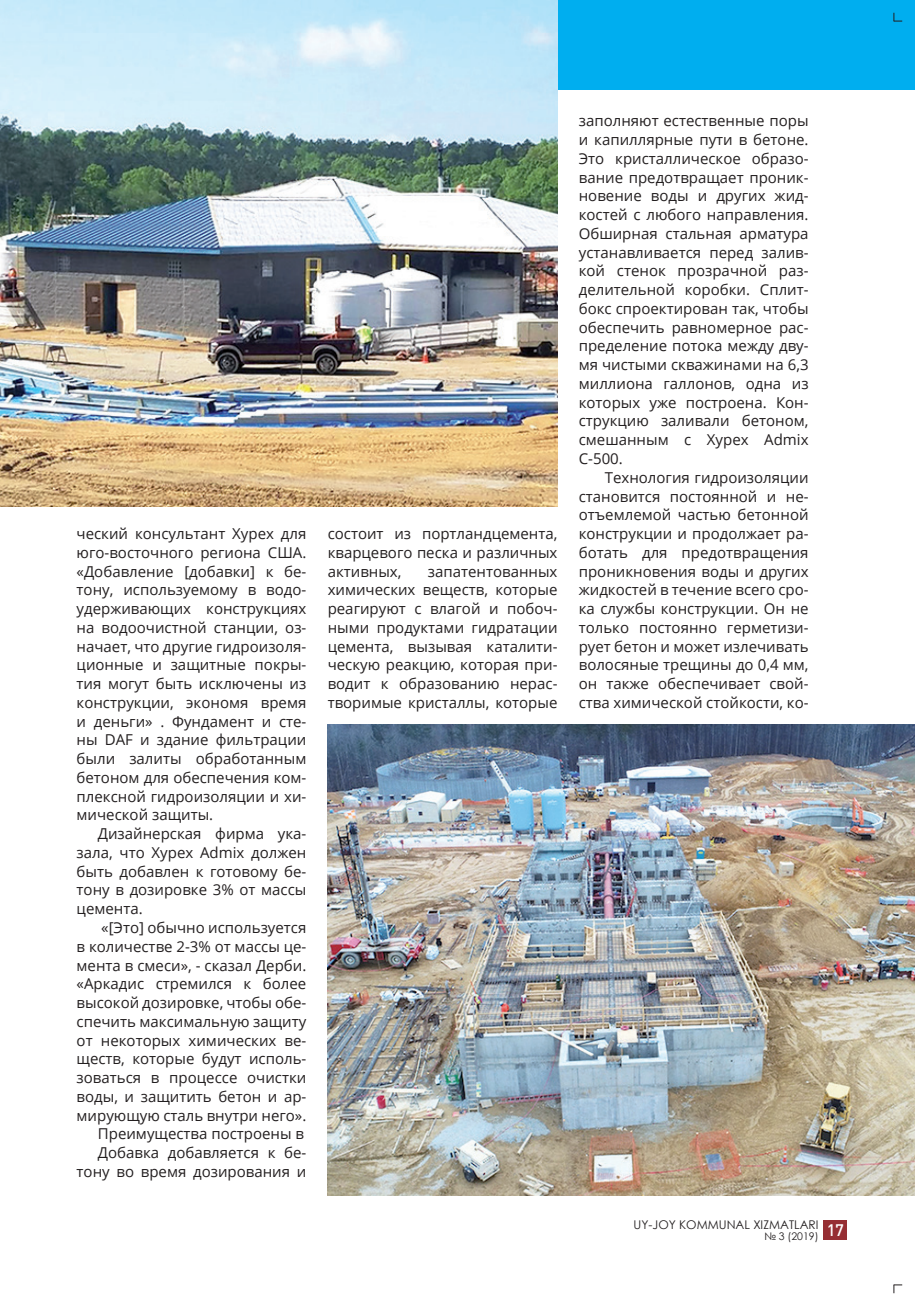
<style>
.page{position:relative;width:915px;height:1306px;background:#fff}
.page>*{position:absolute;margin:0;border:0;box-sizing:border-box;transform-origin:0 0}
.t1{font:500 16.5px "DIN Pro";color:#fff}
.t2{font:15px/18.8px "Open Sans";color:#231f20;text-align:justify}
.t3{font:12px "Century Gothic";color:#231f20}
.t4{font:10.5px "Century Gothic";color:#231f20}
</style>
<div class="page">
<div style="left:0;top:0;width:914px;height:89px;background:#00aeef"></div>
<div style="left:823px;top:1219px;width:23px;height:20px;background:#962e33"></div>
<img style="left:0;top:0;width:557px;height:506px">
<img style="left:327px;top:724px;width:587px;height:471px">
<svg style="left:893px;top:13px;width:8px;height:9px"></svg>
<svg style="left:893px;top:1284px;width:8px;height:9px"></svg>
<p class="t2" style="left:77px;top:524px;width:231px">ческий консультант Xypex для юго-восточного региона США. «Добавление [добавки] к бе&shy;тону, используемому в водо&shy;удерживающих конструкциях на водоочистной станции, оз&shy;начает, что другие гидроизоля&shy;ционные и защитные покры&shy;тия могут быть исключены из конструкции, экономя время и деньги» . Фундамент и сте&shy;ны DAF и здание фильтрации были залиты обработанным бетоном для обеспечения ком&shy;плексной гидроизоляции и хи&shy;мической защиты.</p>
<p class="t2" style="left:77px;top:824px;width:231px;text-indent:21px">Дизайнерская фирма ука&shy;зала, что Xypex Admix должен быть добавлен к готовому бе&shy;тону в дозировке 3% от массы цемента.</p>
<p class="t2" style="left:77px;top:917px;width:231px;text-indent:25px">«[Это] обычно используется в количестве 2-3% от массы це&shy;мента в смеси», - сказал Дерби. «Аркадис стремился к более высокой дозировке, чтобы обе&shy;спечить максимальную защиту от некоторых химических ве&shy;ществ, которые будут исполь&shy;зоваться в процессе очистки воды, и защитить бетон и ар&shy;мирующую сталь внутри него».</p>
<p class="t2" style="left:98px;top:1124px;width:208px">Преимущества построены в</p>
<p class="t2" style="left:77px;top:1142px;width:231px;text-align:right">Добавка добавляется к бе&shy;тону во время дозирования и</p>
<p class="t2" style="left:327px;top:524px;width:231px">состоит из портландцемента, кварцевого песка и различных активных,</p>
<p class="t2" style="left:327px;top:561px;width:231px;text-indent:100px">запатентованных химических веществ, которые реагируют с влагой и побоч&shy;ными продуктами гидратации цемента, вызывая каталити&shy;ческую реакцию, которая при&shy;водит к образованию нерас&shy;творимые кристаллы, которые</p>
<p class="t2" style="left:578px;top:111px;width:231px">заполняют естественные поры и капиллярные пути в бетоне.<br>Это кристаллическое образо&shy;вание предотвращает проник&shy;новение воды и других жид&shy;костей с любого направления.<br>Обширная стальная арматура устанавливается перед залив&shy;кой стенок прозрачной раз&shy;делительной коробки. Сплит&shy;бокс спроектирован так, чтобы обеспечить равномерное рас&shy;пределение потока между дву&shy;мя чистыми скважинами на 6,3 миллиона галлонов, одна из которых уже построена. Кон&shy;струкцию заливали бетоном, смешанным с Xypex Admix C-500.</p>
<p class="t2" style="left:578px;top:467px;width:231px;text-indent:26px">Технология гидроизоляции становится постоянной и не&shy;отъемлемой частью бетонной конструкции и продолжает ра&shy;ботать для предотвращения проникновения воды и других жидкостей в течение всего сро&shy;ка службы конструкции. Он не только постоянно герметизи&shy;рует бетон и может излечивать волосяные трещины до 0,4 мм, он также обеспечивает свой&shy;ства химической стойкости, ко-</p>
<p class="t3" style="left:633px;top:1216px;width:186px">UY-JOY KОMМUNAL XIZMATLARI</p>
<p class="t4" style="left:764px;top:1228px;width:56px">№ 3 (2019)</p>
<p class="t1" style="left:826px;top:1216px;width:19px">17</p>
</div>
